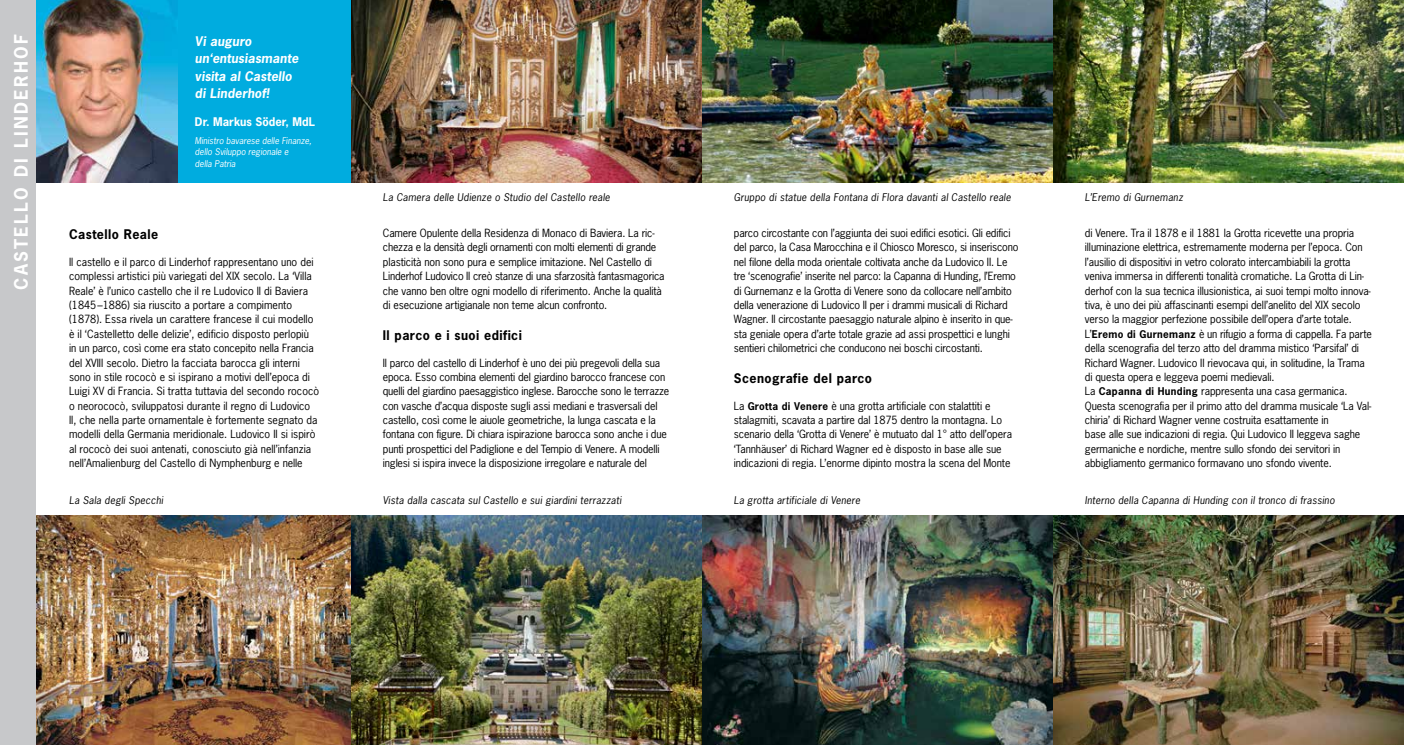
<style>
.page{position:relative;width:1404px;height:745px;background:#fff}
.page>*{position:absolute;margin:0;border:0;box-sizing:border-box;transform-origin:0 0}
.t1{font:700 17.5px "News Gothic LT";letter-spacing:.13em;color:#fff}
.t2{font:700 12.5px "News Gothic LT";letter-spacing:.035em;color:#000}
.t3{font:italic 700 12.5px/17.5px "News Gothic LT";letter-spacing:.01em;color:#fff}
.t4{font:700 11.25px "News Gothic LT";color:#fff}
.t5{font:10.62px/14.4px "News Gothic LT";letter-spacing:-.01em;color:#000}
.t6{font:italic 10px "News Gothic LT";letter-spacing:.02em;color:#000}
.t7{font:italic 8.75px/11.2px "News Gothic LT";color:#fff}
.s1{font-weight:700;font-size:10px}
</style>
<div class="page">
<img style="left:35px;top:514px;width:1368px;height:230px">
<div style="left:0;top:0;width:351px;height:182px;background:#00acdf"></div>
<img style="left:35px;top:0;width:142px;height:182px">
<img style="left:351px;top:0;width:1052px;height:182px">
<div style="left:0;top:0;width:35px;height:744px;background:#c7c8ca"></div>
<h1 class="t1" style="left:10px;top:289px;width:256px;rotate:-90deg">CASTELLO DI LINDERHOF</h1>
<p class="t3" style="left:195px;top:32px;width:105px">Vi auguro un‘entusiasmante visita al Castello di Linderhof!</p>
<p class="t4" style="left:195px;top:114px;width:121px">Dr. Markus Söder, MdL</p>
<p class="t7" style="left:195px;top:135px;width:118px">Ministro bavarese delle Finanze, dello Sviluppo regionale e<br>della Patria</p>
<p class="t2" style="left:69px;top:226px;width:91px">Castello Reale</p>
<p class="t5" style="left:69px;top:254px;width:251px">Il castello e il parco di Linderhof rappresentano uno dei complessi artistici più variegati del XIX secolo. La ‘Villa Reale’ è l’unico castello che il re Ludovico II di Baviera (1845–1886) sia riuscito a portare a compimento (1878). Essa rivela un carattere francese il cui modello è il ‘Castelletto delle delizie’, edificio disposto perlopiù<br>in un parco, così come era stato concepito nella Francia del XVIII secolo. Dietro la facciata barocca gli interni sono in stile rococò e si ispirano a motivi dell’epoca di Luigi XV di Francia. Si tratta tuttavia del secondo rococò o neorococò, sviluppatosi durante il regno di Ludovico II, che nella parte ornamentale è fortemente segnato da modelli della Germania meridionale. Ludovico II si ispirò al rococò dei suoi antenati, conosciuto già nell’infanzia nell’Amalienburg del Castello di Nymphenburg e nelle</p>
<p class="t6" style="left:383px;top:190px;width:228px">La Camera delle Udienze o Studio del Castello reale</p>
<p class="t6" style="left:733px;top:190px;width:278px">Gruppo di statue della Fontana di Flora davanti al Castello reale</p>
<p class="t6" style="left:1084px;top:190px;width:100px">L’Eremo di Gurnemanz</p>
<p class="t5" style="left:383px;top:225px;width:283px">Camere Opulente della Residenza di Monaco di Baviera. La ric&shy;chezza e la densità degli ornamenti con molti elementi di grande plasticità non sono pura e semplice imitazione. Nel Castello di Linderhof Ludovico II creò stanze di una sfarzosità fantasmagorica che vanno ben oltre ogni modello di riferimento. Anche la qualità di esecuzione artigianale non teme alcun confronto.</p>
<p class="t2" style="left:383px;top:326px;width:140px">Il parco e i suoi edifici</p>
<p class="t5" style="left:383px;top:355px;width:288px">Il parco del castello di Linderhof è uno dei più pregevoli della sua epoca. Esso combina elementi del giardino barocco francese con quelli del giardino paesaggistico inglese. Barocche sono le terrazze con vasche d’acqua disposte sugli assi mediani e trasversali del castello, così come le aiuole geometriche, la lunga cascata e la fontana con figure. Di chiara ispirazione barocca sono anche i due punti prospettici del Padiglione e del Tempio di Venere. A modelli inglesi si ispira invece la disposizione irregolare e naturale del</p>
<p class="t5" style="left:733px;top:225px;width:286px">parco circostante con l’aggiunta dei suoi edifici esotici. Gli edifici del parco, la Casa Marocchina e il Chiosco Moresco, si inseriscono nel filone della moda orientale coltivata anche da Ludovico II. Le tre ‘scenografie’ inserite nel parco: la Capanna di Hunding, l’Eremo di Gurnemanz e la Grotta di Venere sono da collocare nell’ambito della venerazione di Ludovico II per i drammi musicali di Richard Wagner. Il circostante paesaggio naturale alpino è inserito in que&shy;sta geniale opera d’arte totale grazie ad assi prospettici e lunghi sentieri chilometrici che conducono nei boschi circostanti.</p>
<p class="t2" style="left:733px;top:370px;width:139px">Scenografie del parco</p>
<p class="t5" style="left:733px;top:398px;width:280px">La <span class="s1">Grotta di Venere</span> è una grotta artificiale con stalattiti e stalagmiti, scavata a partire dal 1875 dentro la montagna. Lo scenario della ‘Grotta di Venere’ è mutuato dal 1° atto dell’opera ‘Tannhäuser’ di Richard Wagner ed è disposto in base alle sue indicazioni di regia. L’enorme dipinto mostra la scena del Monte</p>
<p class="t5" style="left:1084px;top:225px;width:288px">di Venere. Tra il 1878 e il 1881 la Grotta ricevette una propria illuminazione elettrica, estremamente moderna per l’epoca. Con l’ausilio di dispositivi in vetro colorato intercambiabili la grotta veniva immersa in differenti tonalità cromatiche. La Grotta di Lin&shy;derhof con la sua tecnica illusionistica, ai suoi tempi molto innova&shy;tiva, è uno dei più affascinanti esempi dell’anelito del XIX secolo verso la maggior perfezione possibile dell’opera d’arte totale.<br>L’<span class="s1">Eremo di Gurnemanz</span> è un rifugio a forma di cappella. Fa parte della scenografia del terzo atto del dramma mistico ‘Parsifal’ di Richard Wagner. Ludovico II rievocava qui, in solitudine, la Trama di questa opera e leggeva poemi medievali.<br>La <span class="s1">Capanna di Hunding</span> rappresenta una casa germanica.<br>Questa scenografia per il primo atto del dramma musicale ‘La Val&shy;chiria’ di Richard Wagner venne costruita esattamente in<br>base alle sue indicazioni di regia. Qui Ludovico II leggeva saghe germaniche e nordiche, mentre sullo sfondo dei servitori in abbigliamento germanico formavano uno sfondo vivente.</p>
<p class="t6" style="left:69px;top:493px;width:95px">La Sala degli Specchi</p>
<p class="t6" style="left:383px;top:493px;width:240px">Vista dalla cascata sul Castello e sui giardini terrazzati</p>
<p class="t6" style="left:733px;top:493px;width:128px">La grotta artificiale di Venere</p>
<p class="t6" style="left:1084px;top:493px;width:251px">Interno della Capanna di Hunding con il tronco di frassino</p>
</div>
